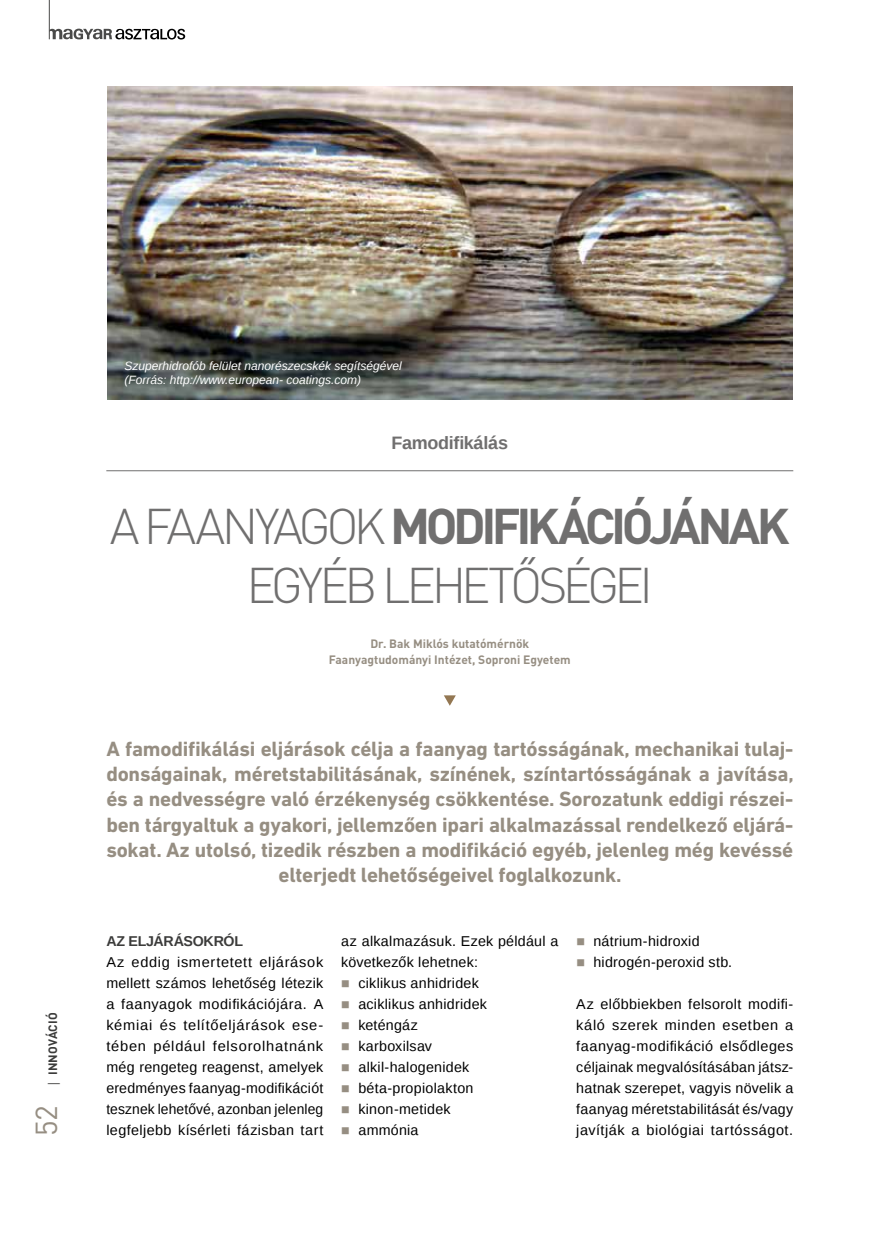
<style>
.page{position:relative;width:872px;height:1242px;background:#fff}
.page>*{position:absolute;margin:0;border:0;box-sizing:border-box;transform-origin:0 0}
.t1{font:300 49.5px/59.4px "DIN Pro";letter-spacing:-.09em;color:#706f6f;text-align:center}
.t2{font:30px "DIN Pro";color:#968e82}
.t3{font:700 21px/25.2px "DIN Next LT Pro";letter-spacing:-.01em;color:#968e82;text-align:center}
.t4{font:700 18px "Liberation Sans";letter-spacing:-.02em;color:#706f6f}
.t5{font:14.25px/21px "Liberation Sans";letter-spacing:.02em;color:#000;text-align:justify}
.t6{font:700 14.25px "Liberation Sans";letter-spacing:-.015em;color:#3c3c3b}
.t7{font:italic 12px/14.4px "Liberation Sans";color:#fff}
.t8{font:700 12px/16.5px "DIN Pro";color:#968e82;text-align:center}
.t9{font:700 12px "DIN Pro";letter-spacing:.01em;color:#3c3c3b}
.s1{font-family:"Open Sans";font-weight:400}
.s2{font-weight:700}
.s3{color:#968e82}
</style>
<div class="page">
<svg style="left:49px;top:29px;width:136px;height:11px"></svg>
<hr style="left:49px;top:0;width:1px;height:39px;background:#4a4a49">
<hr style="left:106px;top:470px;width:687px;height:1px;background:#706f6f">
<svg style="left:444px;top:695px;width:12px;height:11px"></svg>
<img style="left:107px;top:86px;width:685px;height:314px">
<p class="t9" style="left:45px;top:1087px;width:76px;rotate:-90deg"><span class="s1">|</span> INNOVÁCIÓ</p>
<h2 class="t2" style="left:26px;top:1136px;width:33px;rotate:-90deg">52</h2>
<p class="t7" style="left:124px;top:358px;width:279px">Szuperhidrofób felület nanorészecskék segítségével (Forrás: http://www.european- coatings.com)</p>
<p class="t4" style="left:391px;top:430px;width:118px">Famodifikálás</p>
<h1 class="t1" style="left:110px;top:494px;width:681px">A FAANYAGOK <span class="s2">MODIFIKÁCIÓJÁNAK<br></span>EGYÉB LEHETŐSÉGEI</h1>
<p class="t8" style="left:329px;top:634px;width:243px">Dr. Bak Miklós kutatómérnök<br>Faanyagtudományi Intézet, Soproni Egyetem</p>
<p class="t3" style="left:106px;top:736px;width:689px">A famodifikálási eljárások célja a faanyag tartósságának, mechanikai tulaj&shy;donságainak, méretstabilitásának, színének, színtartósságának a javítása, és a nedvességre való érzékenység csökkentése. Sorozatunk eddigi részei&shy;ben tárgyaltuk a gyakori, jellemzően ipari alkalmazással rendelkező eljárá&shy;sokat. Az utolsó, tizedik részben a modifikáció egyéb, jelenleg még kevéssé elterjedt lehetőségeivel foglalkozunk.</p>
<p class="t6" style="left:106px;top:931px;width:138px">AZ ELJÁRÁSOKRÓL</p>
<p class="t5" style="left:106px;top:952px;width:218px">Az eddig ismertetett eljárások mellett számos lehetőség létezik a faanyagok modifikációjára. A kémiai és telítőeljárások ese&shy;tében például felsorolhatnánk még rengeteg reagenst, amelyek eredményes faanyag-modifikációt tesznek lehetővé, azonban jelenleg legfeljebb kísérleti fázisban tart</p>
<p class="t5" style="left:341px;top:931px;width:218px">az alkalmazásuk. Ezek például a következők lehetnek:</p>
<p class="t5" style="left:341px;top:973px;width:139px"><span class="s3">■</span> ciklikus anhidridek</p>
<p class="t5" style="left:341px;top:994px;width:147px"><span class="s3">■</span> aciklikus anhidridek</p>
<p class="t5" style="left:341px;top:1015px;width:78px"><span class="s3">■</span> keténgáz</p>
<p class="t5" style="left:341px;top:1036px;width:92px"><span class="s3">■</span> karboxilsav</p>
<p class="t5" style="left:341px;top:1057px;width:130px"><span class="s3">■</span> alkil-halogenidek</p>
<p class="t5" style="left:341px;top:1078px;width:134px"><span class="s3">■</span> béta-propiolakton</p>
<p class="t5" style="left:341px;top:1099px;width:111px"><span class="s3">■</span> kinon-metidek</p>
<p class="t5" style="left:341px;top:1120px;width:79px"><span class="s3">■</span> ammónia</p>
<p class="t5" style="left:576px;top:931px;width:125px"><span class="s3">■</span> nátrium-hidroxid</p>
<p class="t5" style="left:576px;top:952px;width:157px"><span class="s3">■</span> hidrogén-peroxid stb.</p>
<p class="t5" style="left:576px;top:994px;width:218px">Az előbbiekben felsorolt modifi&shy;káló szerek minden esetben a faanyag-modifikáció elsődleges céljainak megvalósításában játsz&shy;hatnak szerepet, vagyis növelik a faanyag méretstabilitását és/vagy javítják a biológiai tartósságot.</p>
</div>
